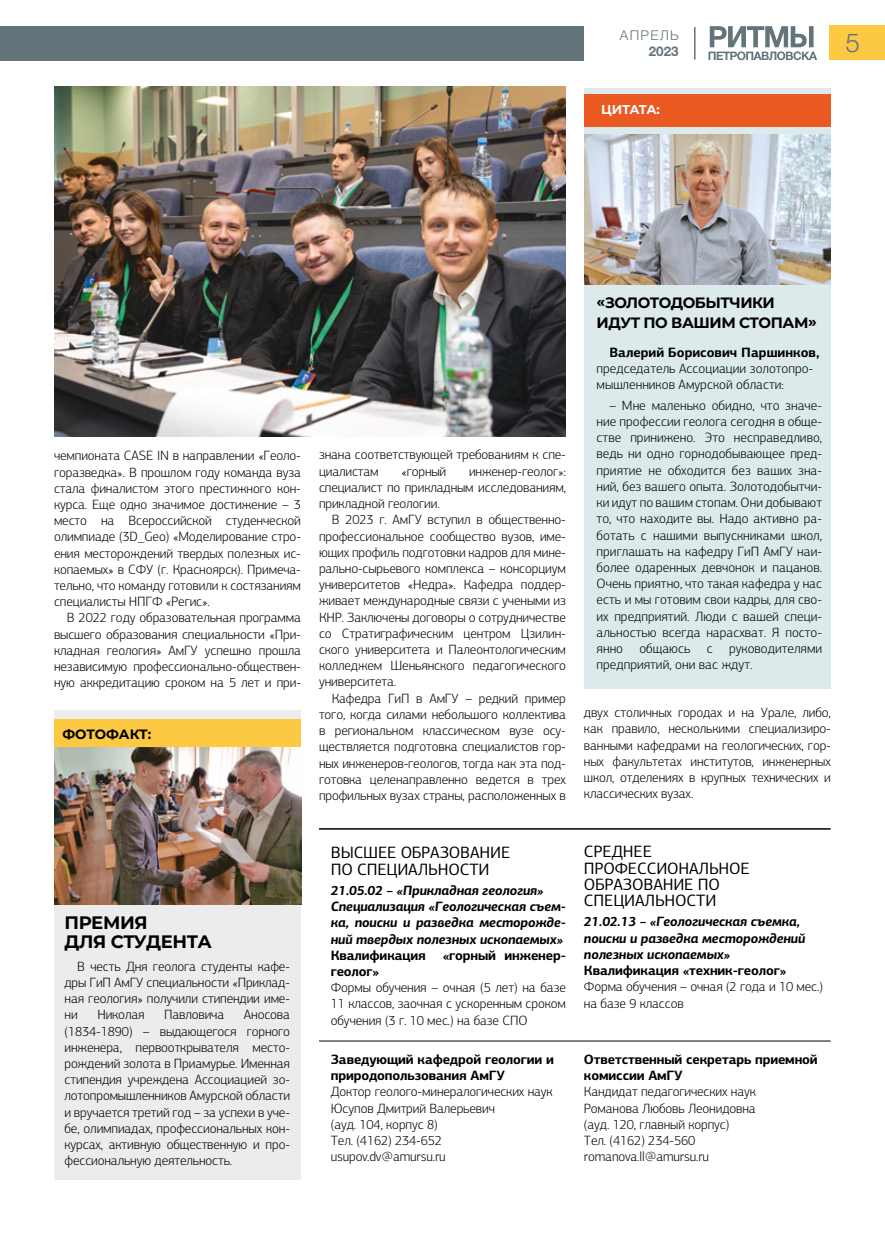
<style>
.page{position:relative;width:885px;height:1234px;background:#fff}
.page>*{position:absolute;margin:0;border:0;box-sizing:border-box;transform-origin:0 0}
.t1{font:300 26.1px "Helvetica Neue Cyr";color:#63757a}
.t2{font:700 18px/19.5px "Montserrat";letter-spacing:-.02em;color:#000}
.t3{font:16.5px/16.2px "PF Agora Sans Pro";letter-spacing:-.01em;color:#000}
.t4{font:700 15px/19.5px "Montserrat";letter-spacing:-.03em;color:#000}
.t5{font:300 13.5px/16.2px "PF Agora Sans Pro";letter-spacing:-.01em;color:#000;text-align:justify}
.t6{font:italic 700 13.5px/16.2px "PF Agora Sans Pro";letter-spacing:-.01em;color:#000}
.t7{font:700 13.5px/16.2px "PF Agora Sans Pro";letter-spacing:-.01em;color:#000}
.t8{font:700 13.5px "Montserrat";letter-spacing:-.01em;color:#000}
.t9{font:300 13.5px "Helvetica Neue Cyr";letter-spacing:.1em;color:#63757a}
.t10{font:700 13.5px "Helvetica Neue Cyr";color:#63757a}
.t11{font:700 12.75px "Montserrat";letter-spacing:-.055em;color:#fff}
</style>
<div class="page">
<div style="left:0;top:26px;width:584px;height:34px;background:#63757a"></div>
<div style="left:829px;top:26px;width:55px;height:34px;background:#fdc943"></div>
<svg style="left:708px;top:26px;width:109px;height:34px"></svg>
<hr style="left:694px;top:27px;width:1px;height:33px;background:#63757a">
<div style="left:54px;top:710px;width:247px;height:469px;background:#ececed"></div>
<div style="left:54px;top:719px;width:247px;height:27px;background:#fdc943"></div>
<img style="left:54px;top:747px;width:247px;height:157px">
<div style="left:584px;top:88px;width:246px;height:600px;background:#dceaeb"></div>
<div style="left:584px;top:94px;width:246px;height:33px;background:#ea5921"></div>
<img style="left:584px;top:135px;width:246px;height:149px">
<img style="left:54px;top:86px;width:512px;height:350px">
<hr style="left:319px;top:828px;width:511px;height:1px;background:#000">
<hr style="left:319px;top:1040px;width:511px;height:1px;background:#000">
<p class="t9" style="left:620px;top:28px;width:60px">АПРЕЛЬ</p>
<p class="t10" style="left:648px;top:44px;width:32px">2023</p>
<p class="t11" style="left:601px;top:100px;width:60px">ЦИТАТА:</p>
<h1 class="t1" style="left:845px;top:29px;width:16px">5</h1>
<p class="t5" style="left:54px;top:447px;width:248px">чемпионата CASE IN в направлении «Геоло&shy;горазведка». В прошлом году команда вуза стала финалистом этого престижного кон&shy;курса. Еще одно значимое достижение – 3 место на Всероссийской студенческой олимпиаде (3D_Geo) «Моделирование стро&shy;ения месторождений твердых полезных ис&shy;копаемых» в СФУ (г. Красноярск). Примеча&shy;тельно, что команду готовили к состязаниям специалисты НПГФ «Регис».</p>
<p class="t5" style="left:54px;top:609px;width:248px;text-indent:13px">В 2022 году образовательная программа высшего образования специальности «При&shy;кладная геология» АмГУ успешно прошла независимую профессионально-обществен&shy;ную аккредитацию сроком на 5 лет и при-</p>
<p class="t8" style="left:62px;top:724px;width:90px">ФОТОФАКТ:</p>
<h2 class="t2" style="left:65px;top:911px;width:149px">ПРЕМИЯ<br>ДЛЯ СТУДЕНТА</h2>
<p class="t5" style="left:65px;top:957px;width:227px;text-indent:13px">В честь Дня геолога студенты кафе&shy;дры ГиП АмГУ специальности «Приклад&shy;ная геология» получили стипендии име&shy;ни</p>
<p class="t5" style="left:97px;top:1006px;width:49px">Николая</p>
<p class="t5" style="left:164px;top:1006px;width:62px">Павловича</p>
<p class="t5" style="left:65px;top:1006px;width:227px;text-indent:179px">Аносова (1834-1890) – выдающегося горного инженера, первооткрывателя место&shy;рождений золота в Приамурье. Именная стипендия учреждена Ассоциацией зо&shy;лотопромышленников Амурской области и вручается третий год – за успехи в уче&shy;бе, олимпиадах, профессиональных кон&shy;курсах, активную общественную и про&shy;фессиональную деятельность.</p>
<p class="t5" style="left:319px;top:447px;width:248px">знана соответствующей требованиям к спе&shy;циалистам</p>
<p class="t5" style="left:401px;top:463px;width:46px">«горный</p>
<p class="t5" style="left:319px;top:463px;width:248px;text-indent:150px">инженер-геолог»: специалист по прикладным исследованиям, прикладной геологии.</p>
<p class="t5" style="left:319px;top:511px;width:248px;text-indent:13px">В 2023 г. АмГУ вступил в общественно&shy;профессиональное сообщество вузов, име&shy;ющих профиль подготовки кадров для мине&shy;рально-сырьевого комплекса – консорциум университетов «Недра». Кафедра поддер&shy;живает международные связи с учеными из КНР. Заключены договоры о сотрудничестве со Стратиграфическим центром Цзилин&shy;ского университета и Палеонтологическим колледжем Шеньянского педагогического университета.</p>
<p class="t5" style="left:319px;top:690px;width:248px;text-indent:13px">Кафедра ГиП в АмГУ – редкий пример того, когда силами небольшого коллектива в региональном классическом вузе осу&shy;ществляется подготовка специалистов гор&shy;ных инженеров-геологов, тогда как эта под&shy;готовка целенаправленно ведется в трех профильных вузах страны, расположенных в</p>
<p class="t3" style="left:331px;top:844px;width:181px">ВЫСШЕЕ ОБРАЗОВАНИЕ<br>ПО СПЕЦИАЛЬНОСТИ</p>
<p class="t6" style="left:331px;top:881px;width:237px">21.05.02 – «Прикладная геология» Специализация «Геологическая съем&shy;ка, поиски и разведка месторожде&shy;ний твердых полезных ископаемых»</p>
<p class="t7" style="left:331px;top:946px;width:237px">Квалификация «горный инженер&shy;геолог»</p>
<p class="t5" style="left:331px;top:979px;width:236px">Формы обучения – очная (5 лет) на базе 11 классов, заочная с ускоренным сроком обучения (3 г. 10 мес.) на базе СПО</p>
<p class="t7" style="left:331px;top:1050px;width:224px">Заведующий кафедрой геологии и природопользования АмГУ</p>
<p class="t5" style="left:331px;top:1083px;width:223px;text-align:left">Доктор геолого-минералогических наук<br>Юсупов Дмитрий Валерьевич<br>(ауд. 104, корпус 8)<br>Тел. (4162) 234-652 usupov.dv@amursu.ru</p>
<p class="t4" style="left:596px;top:292px;width:222px">«ЗОЛОТОДОБЫТЧИКИ<br>ИДУТ ПО ВАШИМ СТОПАМ»</p>
<p class="t7" style="left:609px;top:344px;width:212px">Валерий Борисович Паршинков,</p>
<p class="t5" style="left:596px;top:360px;width:218px">председатель Ассоциации золотопро&shy;мышленников Амурской области:</p>
<p class="t5" style="left:596px;top:397px;width:227px;text-indent:13px">– Мне маленько обидно, что значе&shy;ние профессии геолога сегодня в обще&shy;стве принижено. Это несправедливо, ведь ни одно горнодобывающее пред&shy;приятие не обходится без ваших зна&shy;ний, без вашего опыта. Золотодобытчи&shy;ки идут по вашим стопам. Они добывают то, что находите вы. Надо активно ра&shy;ботать с нашими выпускниками школ, приглашать на кафедру ГиП АмГУ наи&shy;более одаренных девчонок и пацанов.<br>Очень приятно, что такая кафедра у нас есть и мы готовим свои кадры, для сво&shy;их предприятий. Люди с вашей специ&shy;альностью всегда нарасхват. Я посто&shy;янно общаюсь с руководителями предприятий, они вас ждут.</p>
<p class="t5" style="left:584px;top:704px;width:248px">двух столичных городах и на Урале, либо, как правило, несколькими специализиро&shy;ванными кафедрами на геологических, гор&shy;ных факультетах институтов, инженерных школ, отделениях в крупных технических и классических вузах.</p>
<p class="t3" style="left:584px;top:843px;width:167px">СРЕДНЕЕ<br>ПРОФЕССИОНАЛЬНОЕ<br>ОБРАЗОВАНИЕ ПО<br>СПЕЦИАЛЬНОСТИ</p>
<p class="t6" style="left:584px;top:913px;width:223px">21.02.13 – «Геологическая съемка, поиски и разведка месторождений полезных ископаемых»</p>
<p class="t7" style="left:584px;top:962px;width:204px">Квалификация «техник-геолог»</p>
<p class="t5" style="left:584px;top:978px;width:240px">Форма обучения – очная (2 года и 10 мес.) на базе 9 классов</p>
<p class="t7" style="left:584px;top:1050px;width:235px">Ответственный секретарь приемной комиссии АмГУ</p>
<p class="t5" style="left:584px;top:1083px;width:173px;text-align:left">Кандидат педагогических наук<br>Романова Любовь Леонидовна (ауд. 120, главный корпус)<br>Тел. (4162) 234-560 romanova.ll@amursu.ru</p>
</div>
